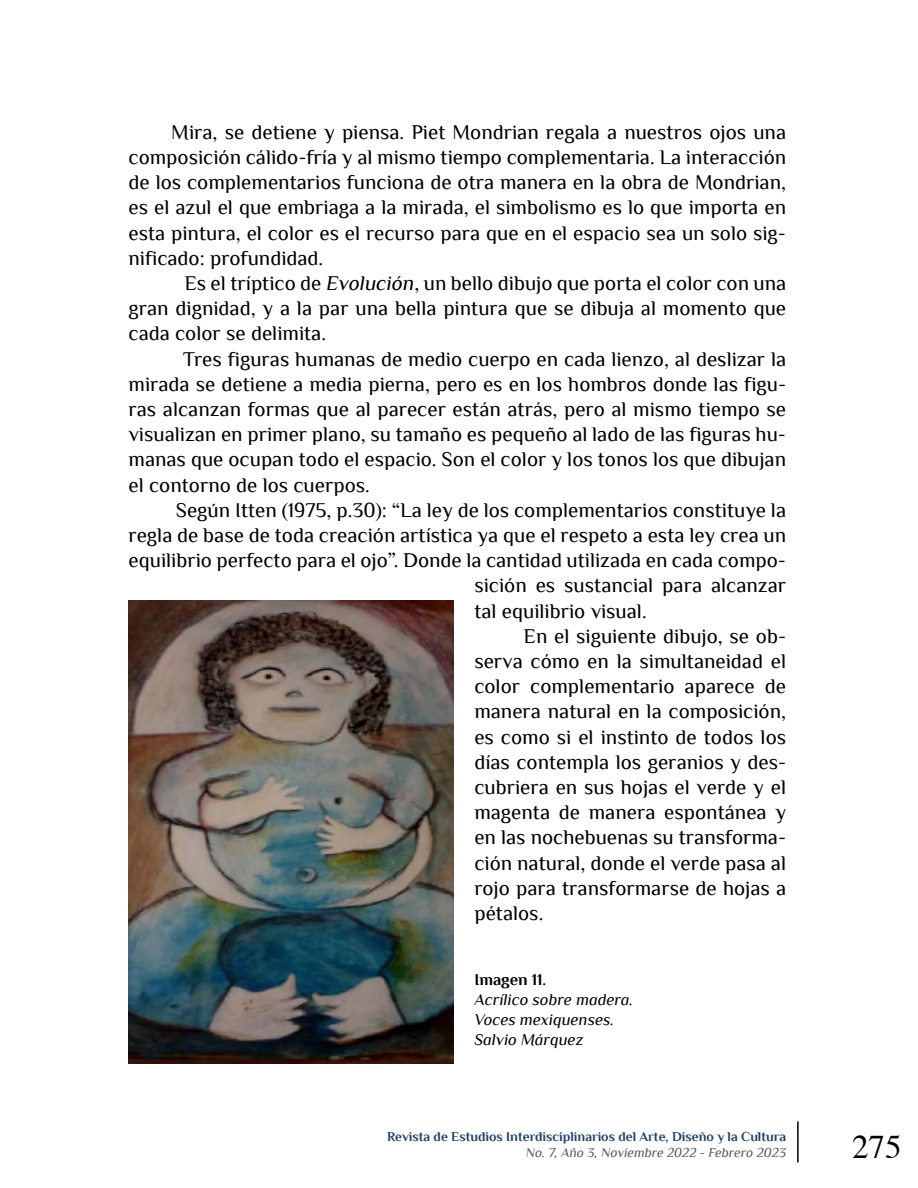
<style>
.page{position:relative;width:918px;height:1188px;background:#fff}
.page>*{position:absolute;margin:0;border:0;box-sizing:border-box;transform-origin:0 0}
.t1{font:33px "Times";color:#000}
.t2{font:21px/25.2px "Philosopher";color:#000;text-align:justify}
.t3{font:italic 16.5px/19.8px "Philosopher";color:#000}
.t4{font:700 16.5px "Philosopher";color:#000}
.t5{font:700 13.5px "Philosopher";color:#1e4066}
.t6{font:italic 13.5px "Philosopher";color:#575756}
.s1{font-style:italic}
</style>
<div class="page">
<hr style="left:797px;top:1121px;width:2px;height:41px;background:#000">
<img style="left:129px;top:600px;width:325px;height:463px">
<p class="t2" style="left:129px;top:119px;width:659px;text-indent:43px">Mira, se detiene y piensa. Piet Mondrian regala a nuestros ojos una composición cálido-fría y al mismo tiempo complementaria. La interacción de los complementarios funciona de otra manera en la obra de Mondrian, es el azul el que embriaga a la mirada, el simbolismo es lo que importa en esta pintura, el color es el recurso para que en el espacio sea un solo sig&shy;nificado: profundidad.</p>
<p class="t2" style="left:129px;top:271px;width:659px;text-indent:56px">Es el tríptico de <span class="s1">Evolución</span>, un bello dibujo que porta el color con una gran dignidad, y a la par una bella pintura que se dibuja al momento que cada color se delimita.</p>
<p class="t2" style="left:129px;top:346px;width:659px;text-indent:54px">Tres figuras humanas de medio cuerpo en cada lienzo, al deslizar la mirada se detiene a media pierna, pero es en los hombros donde las figu&shy;ras alcanzan formas que al parecer están atrás, pero al mismo tiempo se visualizan en primer plano, su tamaño es pequeño al lado de las figuras hu&shy;manas que ocupan todo el espacio. Son el color y los tonos los que dibujan el contorno de los cuerpos.</p>
<p class="t2" style="left:176px;top:497px;width:612px">Según Itten (1975, p.30): “La ley de los complementarios constituye la</p>
<p class="t2" style="left:129px;top:523px;width:659px">regla de base de toda creación artística ya que el respeto a esta ley crea un</p>
<p class="t2" style="left:129px;top:548px;width:659px">equilibrio perfecto para el ojo”. Donde la cantidad utilizada en cada compo-</p>
<p class="t2" style="left:474px;top:573px;width:313px">sición es sustancial para alcanzar</p>
<p class="t2" style="left:474px;top:598px;width:174px">tal equilibrio visual.</p>
<p class="t2" style="left:524px;top:623px;width:264px">En el siguiente dibujo, se ob-</p>
<p class="t2" style="left:474px;top:649px;width:313px">serva cómo en la simultaneidad el</p>
<p class="t2" style="left:474px;top:674px;width:313px">color complementario aparece de</p>
<p class="t2" style="left:474px;top:699px;width:313px">manera natural en la composición,</p>
<p class="t2" style="left:474px;top:724px;width:313px">es como si el instinto de todos los</p>
<p class="t2" style="left:474px;top:749px;width:313px">días contempla los geranios y des-</p>
<p class="t2" style="left:474px;top:775px;width:313px">cubriera en sus hojas el verde y el</p>
<p class="t2" style="left:474px;top:800px;width:313px">magenta de manera espontánea y</p>
<p class="t2" style="left:474px;top:825px;width:313px">en las nochebuenas su transforma-</p>
<p class="t2" style="left:474px;top:850px;width:313px">ción natural, donde el verde pasa al</p>
<p class="t2" style="left:474px;top:875px;width:313px">rojo para transformarse de hojas a</p>
<p class="t2" style="left:474px;top:901px;width:70px">pétalos.</p>
<p class="t4" style="left:474px;top:971px;width:73px">Imagen 11.</p>
<p class="t3" style="left:474px;top:990px;width:160px">Acrílico sobre madera.<br>Voces mexiquenses.<br>Salvio Márquez</p>
<p class="t5" style="left:387px;top:1129px;width:401px">Revista de Estudios Interdisciplinarios del Arte, Diseño y la Cultura</p>
<p class="t6" style="left:526px;top:1145px;width:262px">No. 7, Año 3, Noviembre 2022 - Febrero 2023</p>
<h1 class="t1" style="left:852px;top:1116px;width:51px">275</h1>
</div>
